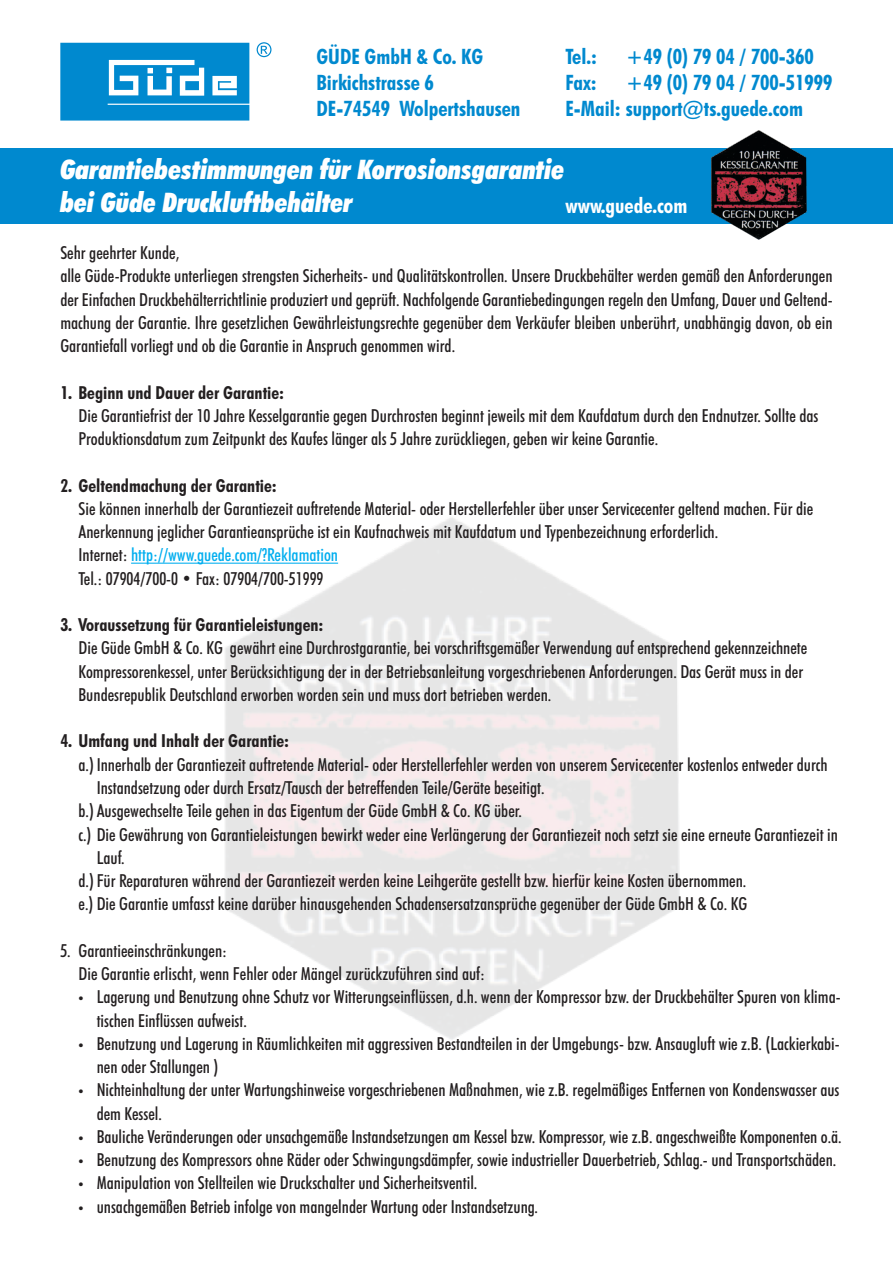
<style>
.page{position:relative;width:893px;height:1263px;background:#fff}
.page>*{position:absolute;margin:0;border:0;box-sizing:border-box;transform-origin:0 0}
.t1{font:italic 900 condensed 27px/32.4px "Futura BT";color:#fff}
.t2{font:700 condensed 21.3px/25.5px "Futura BT";color:#0089cf}
.t3{font:700 condensed 21.3px "Futura BT";color:#fff}
.t4{font:500 condensed 18px/23.2px "Futura BT";color:#231f20}
.t5{font:700 condensed 18px "Futura BT";color:#231f20}
.s1{color:#00aeef}
.s2{font-family:"Myriad Pro";font-weight:400;font-stretch:normal}
</style>
<div class="page">
<svg style="left:60px;top:43px;width:189px;height:78px;background:#279bd6"></svg>
<svg style="left:257px;top:42px;width:14px;height:15px"></svg>
<div style="left:0;top:148px;width:893px;height:76px;background:#0089cf"></div>
<hr style="left:131px;top:563px;width:207px;height:1px;background:#00aeef">
<img style="left:711px;top:130px;width:95px;height:110px">
<p class="t2" style="left:316px;top:44px;width:206px">GÜDE GmbH &amp; Co. KG<br>Birkichstrasse 6<br>DE-74549 Wolpertshausen</p>
<p class="t2" style="left:565px;top:44px;width:33px">Tel.:</p>
<p class="t2" style="left:626px;top:44px;width:190px">+49 (0) 79 04 / 700-360</p>
<p class="t2" style="left:565px;top:69px;width:269px;text-indent:60px">+49 (0) 79 04 / 700-51999<br>E-Mail: support@ts.guede.com</p>
<p class="t2" style="left:565px;top:69px;width:33px">Fax:</p>
<h1 class="t1" style="left:60px;top:153px;width:506px">Garantiebestimmungen für Korrosionsgarantie bei Güde Druckluftbehälter</h1>
<p class="t3" style="left:565px;top:192px;width:123px">www.guede.com</p>
<p class="t4" style="left:60px;top:241px;width:774px">Sehr geehrter Kunde,<br>alle Güde-Produkte unterliegen strengsten Sicherheits- und Qualitätskontrollen. Unsere Druckbehälter werden gemäß den Anforderungen der Einfachen Druckbehälterrichtlinie produziert und geprüft. Nachfolgende Garantiebedingungen regeln den Umfang, Dauer und Geltend&shy;machung der Garantie. Ihre gesetzlichen Gewährleistungsrechte gegenüber dem Verkäufer bleiben unberührt, unabhängig davon, ob ein Garantiefall vorliegt und ob die Garantie in Anspruch genommen wird.</p>
<p class="t5" style="left:60px;top:381px;width:225px">1. Beginn und Dauer der Garantie:</p>
<p class="t4" style="left:79px;top:404px;width:741px">Die Garantiefrist der 10 Jahre Kesselgarantie gegen Durchrosten beginnt jeweils mit dem Kaufdatum durch den Endnutzer. Sollte das<br>Produktionsdatum zum Zeitpunkt des Kaufes länger als 5 Jahre zurückliegen, geben wir keine Garantie.</p>
<p class="t5" style="left:60px;top:474px;width:218px">2. Geltendmachung der Garantie:</p>
<p class="t4" style="left:79px;top:497px;width:736px">Sie können innerhalb der Garantiezeit auftretende Material- oder Herstellerfehler über unser Servicecenter geltend machen. Für die Anerkennung jeglicher Garantieansprüche ist ein Kaufnachweis mit Kaufdatum und Typenbezeichnung erforderlich.<br>Internet: <span class="s1">http://www.guede.com/?Reklamation<br></span>Tel.: 07904/700-0 • Fax: 07904/700-51999</p>
<p class="t5" style="left:60px;top:614px;width:265px">3. Voraussetzung für Garantieleistungen:</p>
<p class="t4" style="left:79px;top:636px;width:730px">Die Güde GmbH &amp; Co. KG gewährt eine Durchrostgarantie, bei vorschriftsgemäßer Verwendung auf entsprechend gekennzeichnete<br>Kompressorenkessel, unter Berücksichtigung der in der Betriebsanleitung vorgeschriebenen Anforderungen. Das Gerät muss in der<br>Bundesrepublik Deutschland erworben worden sein und muss dort betrieben werden.</p>
<p class="t5" style="left:60px;top:730px;width:230px">4. Umfang und Inhalt der Garantie:</p>
<p class="t4" style="left:79px;top:752px;width:751px">a.) Innerhalb der Garantiezeit auftretende Material- oder Herstellerfehler werden von unserem Servicecenter kostenlos entweder durch</p>
<p class="t4" style="left:97px;top:776px;width:449px">Instandsetzung oder durch Ersatz/Tausch der betreffenden Teile/Geräte beseitigt.</p>
<p class="t4" style="left:79px;top:799px;width:445px">b.) Ausgewechselte Teile gehen in das Eigentum der Güde GmbH &amp; Co. KG über.</p>
<p class="t4" style="left:79px;top:822px;width:761px">c.) Die Gewährung von Garantieleistungen bewirkt weder eine Verlängerung der Garantiezeit noch setzt sie eine erneute Garantiezeit in</p>
<p class="t4" style="left:97px;top:846px;width:30px">Lauf.</p>
<p class="t4" style="left:79px;top:869px;width:669px">d.) Für Reparaturen während der Garantiezeit werden keine Leihgeräte gestellt bzw. hierfür keine Kosten übernommen.</p>
<p class="t4" style="left:79px;top:892px;width:670px">e.) Die Garantie umfasst keine darüber hinausgehenden Schadensersatzansprüche gegenüber der Güde GmbH &amp; Co. KG</p>
<p class="t4" style="left:79px;top:939px;width:408px;text-indent:-18px">5. Garantieeinschränkungen:<br>Die Garantie erlischt, wenn Fehler oder Mängel zurückzuführen sind auf:</p>
<p class="t4" style="left:97px;top:985px;width:745px;text-indent:-18px"><span class="s2">•</span> Lagerung und Benutzung ohne Schutz vor Witterungseinflüssen, d.h. wenn der Kompressor bzw. der Druckbehälter Spuren von klima&shy;tischen Einflüssen aufweist.</p>
<p class="t4" style="left:97px;top:1032px;width:745px;text-indent:-18px"><span class="s2">•</span> Benutzung und Lagerung in Räumlichkeiten mit aggressiven Bestandteilen in der Umgebungs- bzw. Ansaugluft wie z.B. (Lackierkabi&shy;nen oder Stallungen )</p>
<p class="t4" style="left:97px;top:1078px;width:744px;text-indent:-18px"><span class="s2">•</span> Nichteinhaltung der unter Wartungshinweise vorgeschriebenen Maßnahmen, wie z.B. regelmäßiges Entfernen von Kondenswasser aus dem Kessel.</p>
<p class="t4" style="left:79px;top:1125px;width:765px"><span class="s2">•</span> Bauliche Veränderungen oder unsachgemäße Instandsetzungen am Kessel bzw. Kompressor, wie z.B. angeschweißte Komponenten o.ä.</p>
<p class="t4" style="left:79px;top:1148px;width:759px"><span class="s2">•</span> Benutzung des Kompressors ohne Räder oder Schwingungsdämpfer, sowie industrieller Dauerbetrieb, Schlag.- und Transportschäden.</p>
<p class="t4" style="left:79px;top:1171px;width:400px"><span class="s2">•</span> Manipulation von Stellteilen wie Druckschalter und Sicherheitsventil.</p>
<p class="t4" style="left:79px;top:1194px;width:461px"><span class="s2">•</span> unsachgemäßen Betrieb infolge von mangelnder Wartung oder Instandsetzung.</p>
</div>
